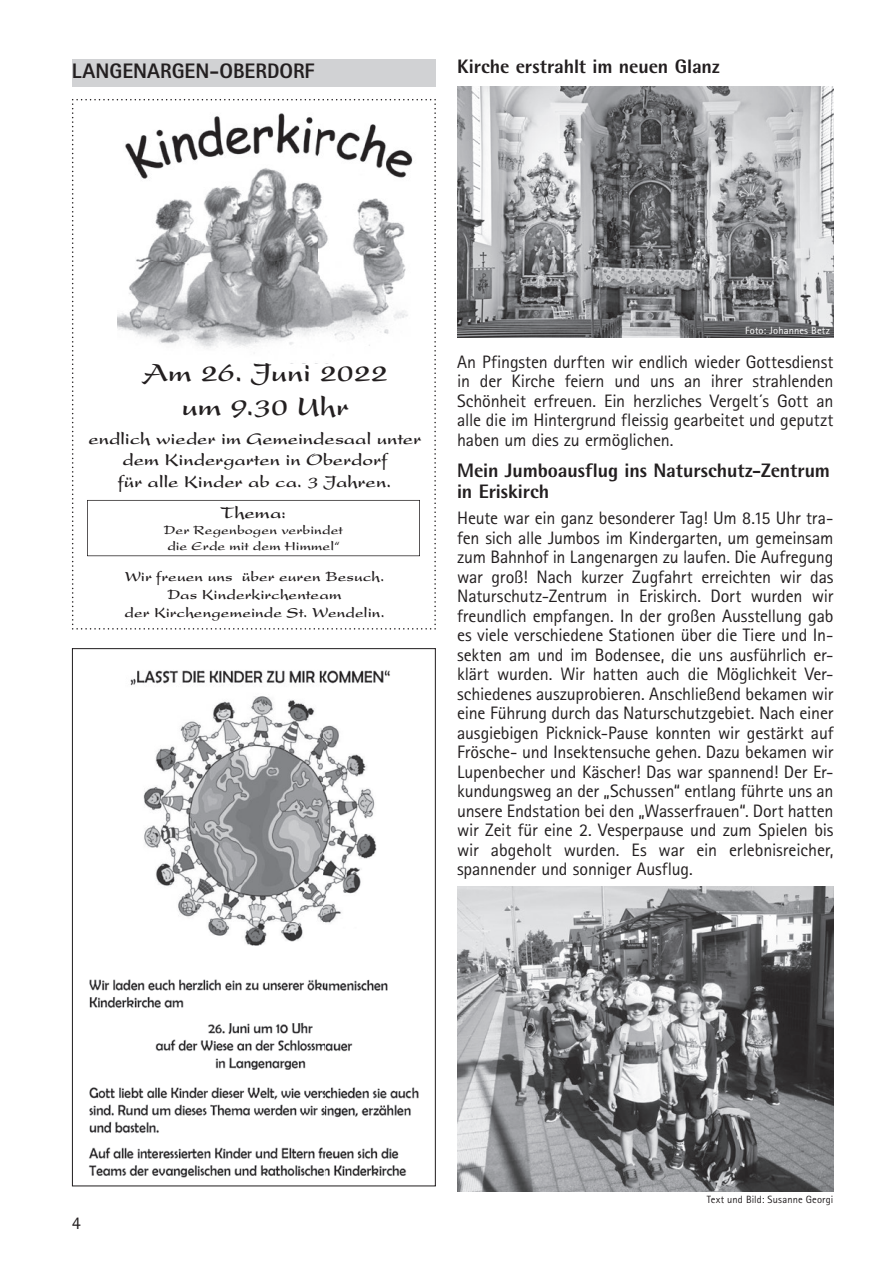
<style>
.page{position:relative;width:893px;height:1263px;background:#fff}
.page>*{position:absolute;margin:0;border:0;box-sizing:border-box;transform-origin:0 0}
.t1{font:700 28.5px/34.2px "Present LT Std";color:#231f20;text-align:center}
.t2{font:800 21px "Rotis Sans Serif Std";color:#231f20}
.t3{font:800 19.5px/21px "Rotis Semi Sans Std";letter-spacing:-.005em;color:#231f20}
.t4{font:18px/19.5px "Rotis Sans Serif Std";letter-spacing:-.01em;color:#231f20;text-align:justify}
.t5{font:700 18px/21.6px "Present LT Std";letter-spacing:-.005em;color:#231f20;text-align:center}
.t6{font:700 15px/18px "Present LT Std";letter-spacing:.005em;color:#231f20;text-align:center}
.t7{font:700 13.5px/16.2px "Present LT Std";letter-spacing:.005em;color:#231f20}
.t8{font:10.5px "Rotis Sans Serif Std";letter-spacing:.015em;color:#231f20}
.t9{font:10.5px "Rotis Sans Serif Std";letter-spacing:.015em;color:#fff}
</style>
<div class="page">
<div style="left:72px;top:60px;width:364px;height:27px;background:#d1d2d4"></div>
<img style="left:457px;top:86px;width:376px;height:251px">
<svg style="left:72px;top:99px;width:364px;height:531px"></svg>
<img style="left:457px;top:887px;width:376px;height:305px">
<svg style="left:72px;top:648px;width:364px;height:538px"></svg>
<p class="t2" style="left:72px;top:58px;width:244px">LANGENARGEN-OBERDORF</p>
<p class="t3" style="left:457px;top:55px;width:264px">Kirche erstrahlt im neuen Glanz</p>
<h1 class="t1" style="left:142px;top:356px;width:247px">Am 26. Juni 2022 um 9.30 Uhr</h1>
<p class="t5" style="left:88px;top:428px;width:334px">endlich wieder im Gemeindesaal unter dem Kindergarten in Oberdorf<br>für alle Kinder ab ca. 3 Jahren.</p>
<p class="t5" style="left:220px;top:502px;width:68px">Thema:</p>
<p class="t7" style="left:164px;top:522px;width:180px">Der Regenbogen verbindet die Erde mit dem Himmel“</p>
<p class="t6" style="left:125px;top:568px;width:262px">Wir freuen uns über euren Besuch.<br>Das Kinderkirchenteam<br>der Kirchengemeinde St. Wendelin.</p>
<p class="t9" style="left:745px;top:324px;width:87px">Foto: Johannes Betz</p>
<p class="t4" style="left:457px;top:352px;width:378px">An Pfingsten durften wir endlich wieder Gottesdienst in der Kirche feiern und uns an ihrer strahlenden Schönheit erfreuen. Ein herzliches Vergelt´s Gott an alle die im Hintergrund fleissig gearbeitet und geputzt haben um dies zu ermöglichen.</p>
<p class="t3" style="left:457px;top:460px;width:374px">Mein Jumboausflug ins Naturschutz-Zentrum in Eriskirch</p>
<p class="t4" style="left:457px;top:508px;width:378px">Heute war ein ganz besonderer Tag! Um 8.15 Uhr tra&shy;fen sich alle Jumbos im Kindergarten, um gemeinsam zum Bahnhof in Langenargen zu laufen. Die Aufregung war groß! Nach kurzer Zugfahrt erreichten wir das Naturschutz-Zentrum in Eriskirch. Dort wurden wir freundlich empfangen. In der großen Ausstellung gab es viele verschiedene Stationen über die Tiere und In&shy;sekten am und im Bodensee, die uns ausführlich er&shy;klärt wurden. Wir hatten auch die Möglichkeit Ver&shy;schiedenes auszuprobieren. Anschließend bekamen wir eine Führung durch das Naturschutzgebiet. Nach einer ausgiebigen Picknick-Pause konnten wir gestärkt auf Frösche- und Insektensuche gehen. Dazu bekamen wir Lupenbecher und Käscher! Das war spannend! Der Er&shy;kundungsweg an der „Schussen“ entlang führte uns an unsere Endstation bei den „Wasserfrauen“. Dort hatten wir Zeit für eine 2. Vesperpause und zum Spielen bis wir abgeholt wurden. Es war ein erlebnisreicher, spannender und sonniger Ausflug.</p>
<p class="t4" style="left:60px;top:1213px;width:23px">44</p>
<p class="t8" style="left:707px;top:1194px;width:128px">Text und Bild: Susanne Georgi</p>
</div>
